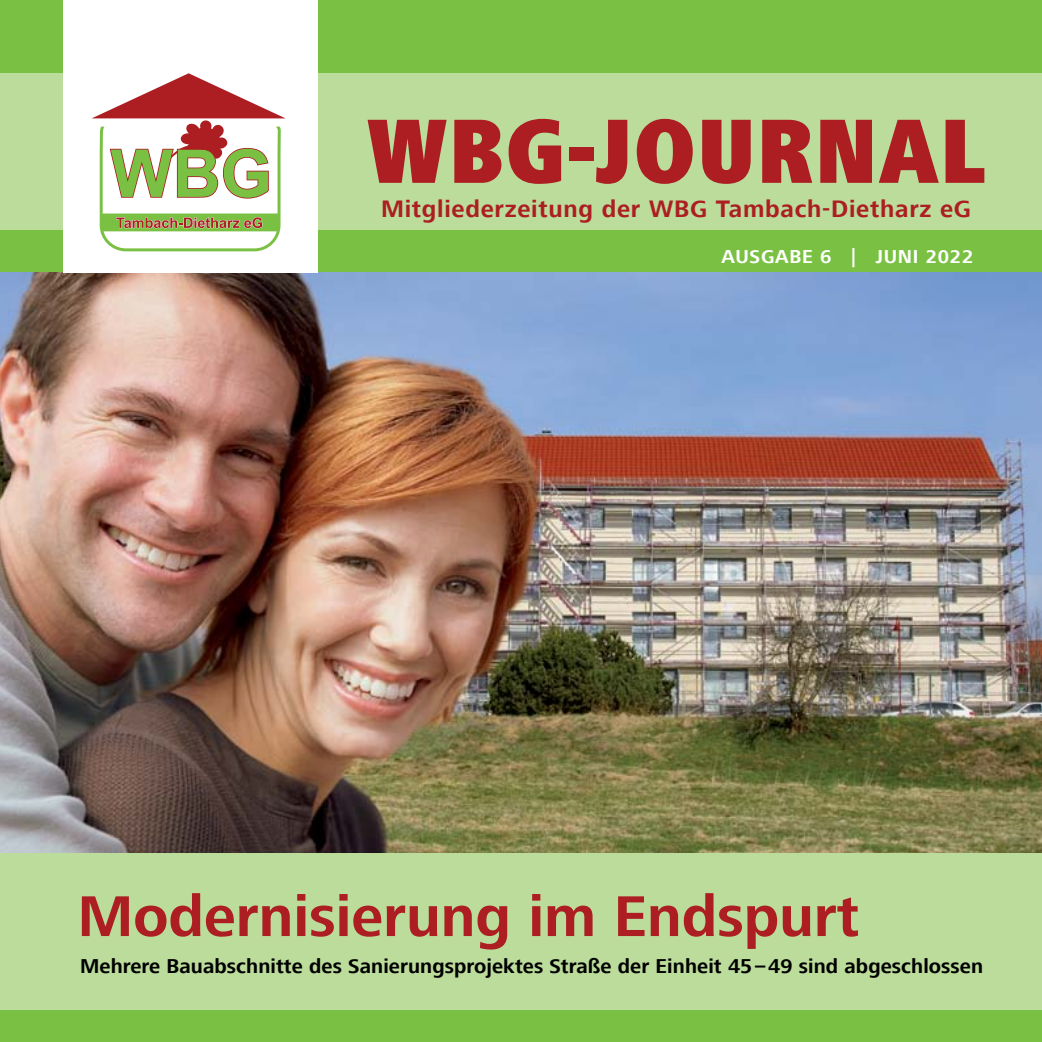
<style>
.page{position:relative;width:1042px;height:1042px;background:#7ac143}
.page>*{position:absolute;margin:0;border:0;box-sizing:border-box;transform-origin:0 0}
.t1{font:900 condensed 94.5px "Frutiger Next LT";color:#ac1e22}
.t2{font:700 59.5px "Frutiger Next LT";color:#ac1e22}
.t3{font:700 24.5px "Frutiger Next LT";letter-spacing:.03em;color:#ac1e22}
.t4{font:700 20.65px "Frutiger Next LT";letter-spacing:.005em;color:#000}
.t5{font:700 19.25px "Frutiger Next LT";letter-spacing:.04em;color:#fff}
</style>
<div class="page">
<img style="left:0;top:273px;width:1042px;height:580px">
<div style="left:0;top:73px;width:1042px;height:157px;background:#bbdc9b"></div>
<div style="left:0;top:853px;width:1042px;height:157px;background:#bbdc9b"></div>
<div style="left:63px;top:0;width:254px;height:273px;background:#fff"></div>
<svg style="left:92px;top:73px;width:194px;height:178px"></svg>
<h1 class="t1" style="left:366px;top:98px;width:622px">WBG-JOURNAL</h1>
<p class="t3" style="left:381px;top:195px;width:591px">Mitgliederzeitung der WBG Tambach-Dietharz eG</p>
<p class="t5" style="left:721px;top:245px;width:253px">AUSGABE 6 | JUNI 2022</p>
<h2 class="t2" style="left:78px;top:883px;width:783px">Modernisierung im Endspurt</h2>
<p class="t4" style="left:80px;top:954px;width:904px">Mehrere Bauabschnitte des Sanierungsprojektes Straße der Einheit 45–49 sind abgeschlossen</p>
</div>
